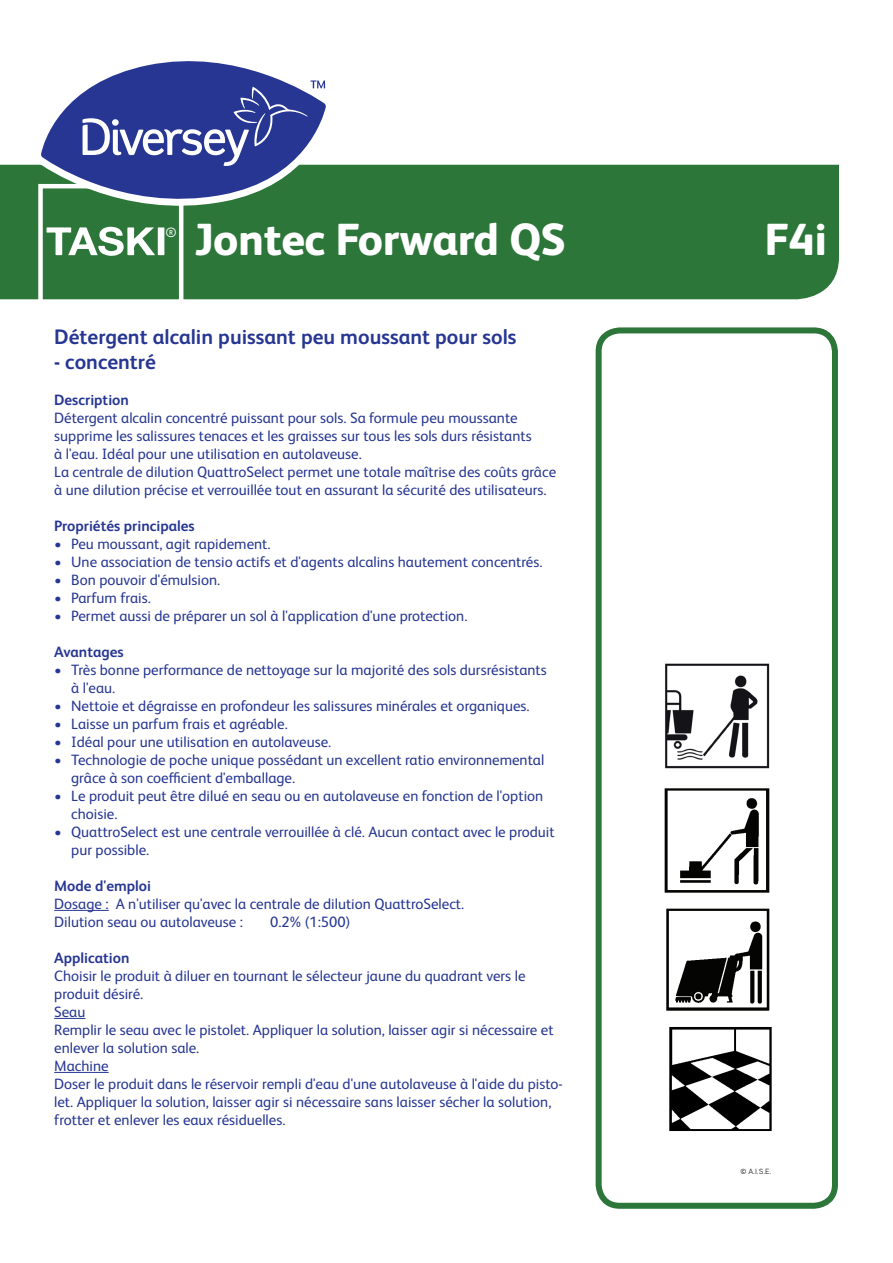
<style>
.page{position:relative;width:893px;height:1263px;background:#fff}
.page>*{position:absolute;margin:0;border:0;box-sizing:border-box;transform-origin:0 0}
.t1{font:800 45px "FS Albert Pro";letter-spacing:-.01em;color:#fff}
.t2{font:700 21px "FS Albert Pro";color:#263692}
.t3{font:15px/18px "FS Albert Pro";color:#263692}
.t4{font:700 15px "FS Albert Pro";color:#263692}
.t5{font:13.5px "FS Albert Pro";color:#fff}
.t6{font:7.5px "Aaux Pro OT";color:#231f20}
</style>
<div class="page">
<div style="left:0;top:165px;width:839px;height:134px;background:#2d763a"></div>
<div style="left:596px;top:327px;width:242px;height:882px;border:6px solid #2d763a;border-radius:21px"></div>
<hr style="left:54px;top:910px;width:55px;height:1px;background:#263692">
<hr style="left:54px;top:1018px;width:31px;height:1px;background:#263692">
<hr style="left:54px;top:1072px;width:55px;height:1px;background:#263692">
<div style="left:38px;top:184px;width:145px;height:126px;border:4px solid #fff"></div>
<img style="left:68px;top:227px;width:87px;height:29px">
<svg style="left:33px;top:61px;width:305px;height:165px"></svg>
<svg style="left:82px;top:80px;width:243px;height:86px"></svg>
<img style="left:665px;top:663px;width:104px;height:105px">
<img style="left:669px;top:1027px;width:102px;height:104px">
<img style="left:666px;top:908px;width:104px;height:103px">
<img style="left:664px;top:788px;width:105px;height:105px">
<p class="t5" style="left:165px;top:223px;width:13px">®</p>
<h1 class="t1" style="left:194px;top:204px;width:373px">Jontec Forward QS</h1>
<h1 class="t1" style="left:765px;top:204px;width:64px">F4i</h1>
<h2 class="t2" style="left:54px;top:322px;width:464px">Détergent alcalin puissant peu moussant pour sols</h2>
<h2 class="t2" style="left:54px;top:347px;width:103px">- concentré</h2>
<p class="t4" style="left:54px;top:389px;width:76px">Description</p>
<p class="t3" style="left:54px;top:408px;width:503px">Détergent alcalin concentré puissant pour sols. Sa formule peu moussante supprime les salissures tenaces et les graisses sur tous les sols durs résistants<br>à l'eau. Idéal pour une utilisation en autolaveuse.<br>La centrale de dilution QuattroSelect permet une totale maîtrise des coûts grâce à une dilution précise et verrouillée tout en assurant la sécurité des utilisateurs.</p>
<p class="t4" style="left:54px;top:515px;width:142px">Propriétés principales</p>
<p class="t3" style="left:54px;top:534px;width:218px">• Peu moussant, agit rapidement.</p>
<p class="t3" style="left:54px;top:552px;width:490px">• Une association de tensio actifs et d'agents alcalins hautement concentrés.</p>
<p class="t3" style="left:54px;top:570px;width:168px">• Bon pouvoir d'émulsion.</p>
<p class="t3" style="left:54px;top:588px;width:98px">• Parfum frais.</p>
<p class="t3" style="left:54px;top:606px;width:415px">• Permet aussi de préparer un sol à l'application d'une protection.</p>
<p class="t4" style="left:54px;top:641px;width:71px">Avantages</p>
<p class="t3" style="left:71px;top:660px;width:477px;text-indent:-17px">• Très bonne performance de nettoyage sur la majorité des sols dursrésistants à l'eau.</p>
<p class="t3" style="left:54px;top:696px;width:477px">• Nettoie et dégraisse en profondeur les salissures minérales et organiques.</p>
<p class="t3" style="left:54px;top:714px;width:235px">• Laisse un parfum frais et agréable.</p>
<p class="t3" style="left:54px;top:732px;width:279px">• Idéal pour une utilisation en autolaveuse.</p>
<p class="t3" style="left:71px;top:750px;width:475px;text-indent:-17px">• Technologie de poche unique possédant un excellent ratio environnemental grâce à son coefficient d'emballage.</p>
<p class="t3" style="left:71px;top:786px;width:474px;text-indent:-17px">• Le produit peut être dilué en seau ou en autolaveuse en fonction de l'option choisie.</p>
<p class="t3" style="left:71px;top:822px;width:485px;text-indent:-17px">• QuattroSelect est une centrale verrouillée à clé. Aucun contact avec le produit pur possible.</p>
<p class="t4" style="left:54px;top:875px;width:98px">Mode d'emploi</p>
<p class="t3" style="left:54px;top:894px;width:412px">Dosage : A n'utiliser qu'avec la centrale de dilution QuattroSelect.<br>Dilution seau ou autolaveuse :</p>
<p class="t3" style="left:270px;top:912px;width:82px">0.2% (1:500)</p>
<p class="t4" style="left:54px;top:947px;width:77px">Application</p>
<p class="t3" style="left:54px;top:966px;width:510px">Choisir le produit à diluer en tournant le sélecteur jaune du quadrant vers le produit désiré.<br>Seau<br>Remplir le seau avec le pistolet. Appliquer la solution, laisser agir si nécessaire et enlever la solution sale.<br>Machine<br>Doser le produit dans le réservoir rempli d'eau d'une autolaveuse à l'aide du pisto&shy;let. Appliquer la solution, laisser agir si nécessaire sans laisser sécher la solution, frotter et enlever les eaux résiduelles.</p>
<p class="t6" style="left:740px;top:1166px;width:32px">© A.I.S.E.</p>
</div>
